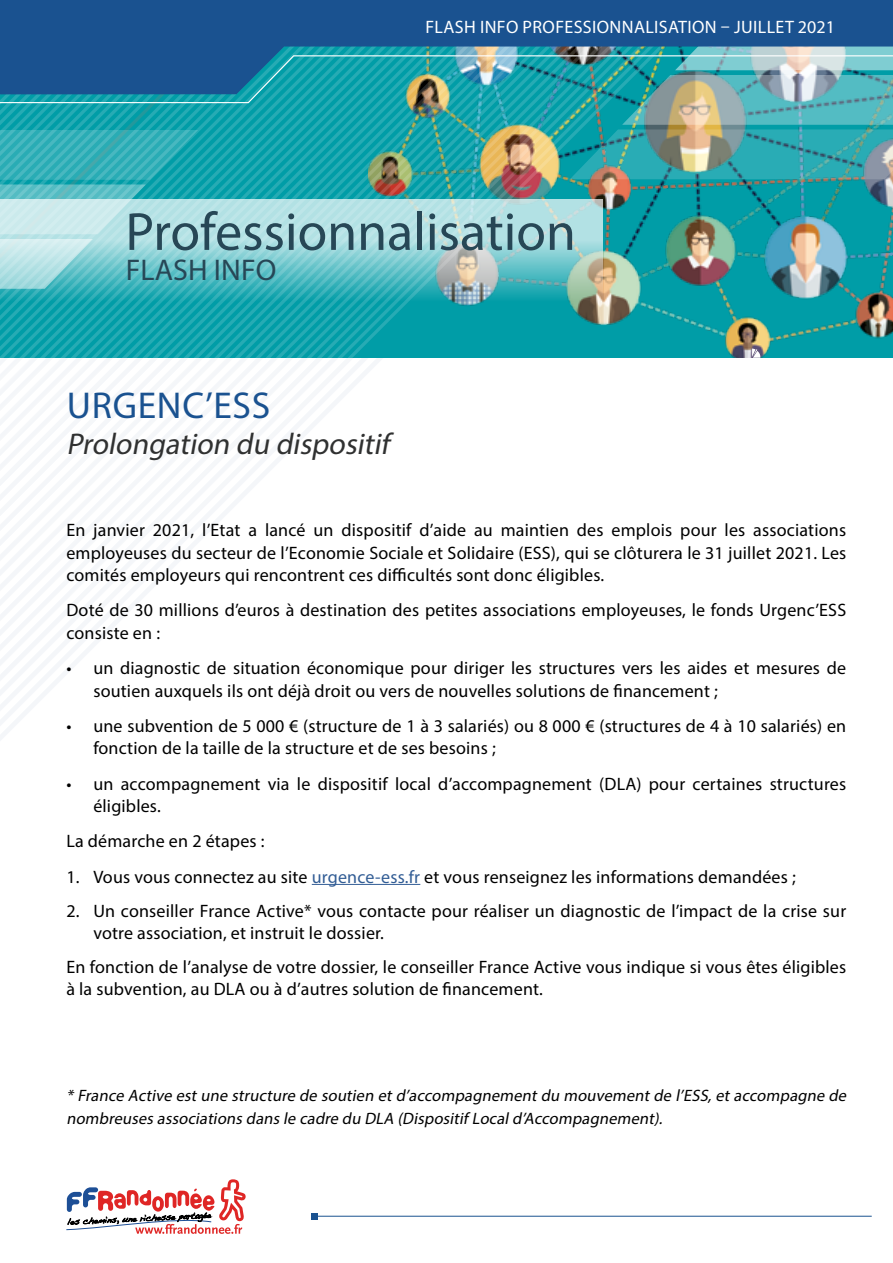
<style>
.page{position:relative;width:893px;height:1263px;background:#fff}
.page>*{position:absolute;margin:0;border:0;box-sizing:border-box;transform-origin:0 0}
.t1{font:54px "Myriad Pro";color:#274756}
.t2{font:37.5px "Myriad Pro";letter-spacing:.02em;color:#1a5290}
.t3{font:italic 30px "Myriad Pro";color:#303131}
.t4{font:30px "Myriad Pro";letter-spacing:.005em;color:#274756}
.t5{font:18px/22.5px "Myriad Pro";letter-spacing:.01em;color:#000}
.t6{font:18px "Myriad Pro";letter-spacing:.02em;color:#fff}
.t7{font:italic 16.5px/22.5px "Myriad Pro";color:#000}
.s1{color:#325d95}
</style>
<div class="page">
<svg style="left:0;top:526px;width:421px;height:359px"></svg>
<img style="left:737px;top:289px;width:156px;height:68px">
<svg style="left:90px;top:289px;width:647px;height:329px"></svg>
<div style="left:0;top:0;width:893px;height:20px;background:#1a5290"></div>
<svg style="left:66px;top:1179px;width:180px;height:55px"></svg>
<hr style="left:315px;top:1216px;width:557px;height:1px;background:#1a5290">
<svg style="left:312px;top:1213px;width:6px;height:6px"></svg>
<div style="left:310px;top:19px;width:536px;height:14px;background:#1a5290"></div>
<img style="left:0;top:20px;width:893px;height:269px">
<hr style="left:312px;top:884px;width:108px;height:1px;background:#325d95">
<svg style="left:752px;top:349px;width:8px;height:9px"></svg>
<svg style="left:0;top:199px;width:602px;height:125px;background:#79c7cc"></svg>
<p class="t6" style="left:425px;top:16px;width:411px">FLASH INFO PROFESSIONNALISATION – JUILLET 2021</p>
<h1 class="t1" style="left:125px;top:198px;width:452px">Professionnalisation</h1>
<h3 class="t4" style="left:126px;top:251px;width:152px">FLASH INFO</h3>
<h2 class="t2" style="left:67px;top:382px;width:205px">URGENC’ESS</h2>
<h3 class="t3" style="left:66px;top:425px;width:324px">Prolongation du dispositif</h3>
<p class="t5" style="left:66px;top:518px;width:781px;text-align:justify">En janvier 2021, l’Etat a lancé un dispositif d’aide au maintien des emplois pour les associations employeuses du secteur de l’Economie Sociale et Solidaire (ESS), qui se clôturera le 31 juillet 2021. Les comités employeurs qui rencontrent ces difficultés sont donc éligibles.</p>
<p class="t5" style="left:66px;top:599px;width:781px">Doté de 30 millions d’euros à destination des petites associations employeuses, le fonds Urgenc’ESS consiste en :</p>
<p class="t5" style="left:93px;top:656px;width:754px;text-indent:-27px">• un diagnostic de situation économique pour diriger les structures vers les aides et mesures de soutien auxquels ils ont déjà droit ou vers de nouvelles solutions de financement ;</p>
<p class="t5" style="left:93px;top:714px;width:754px;text-indent:-27px">• une subvention de 5 000 € (structure de 1 à 3 salariés) ou 8 000 € (structures de 4 à 10 salariés) en fonction de la taille de la structure et de ses besoins ;</p>
<p class="t5" style="left:93px;top:772px;width:754px;text-indent:-27px">• un accompagnement via le dispositif local d’accompagnement (DLA) pour certaines structures éligibles.</p>
<p class="t5" style="left:66px;top:830px;width:200px">La démarche en 2 étapes :</p>
<p class="t5" style="left:66px;top:865px;width:731px">1. Vous vous connectez au site <span class="s1">urgence-ess.fr</span> et vous renseignez les informations demandées ;</p>
<p class="t5" style="left:93px;top:900px;width:754px;line-height:21.6px;text-indent:-27px">2. Un conseiller France Active* vous contacte pour réaliser un diagnostic de l’impact de la crise sur votre association, et instruit le dossier.</p>
<p class="t5" style="left:66px;top:955px;width:781px">En fonction de l’analyse de votre dossier, le conseiller France Active vous indique si vous êtes éligibles à la subvention, au DLA ou à d’autres solution de financement.</p>
<p class="t7" style="left:66px;top:1084px;width:785px">* France Active estune structure de soutien etd’accompagnementdu mouvementde l’ESS,etaccompagne de nombreuses associations dans le cadre du DLA (Dispositif Locald’Accompagnement).</p>
</div>
